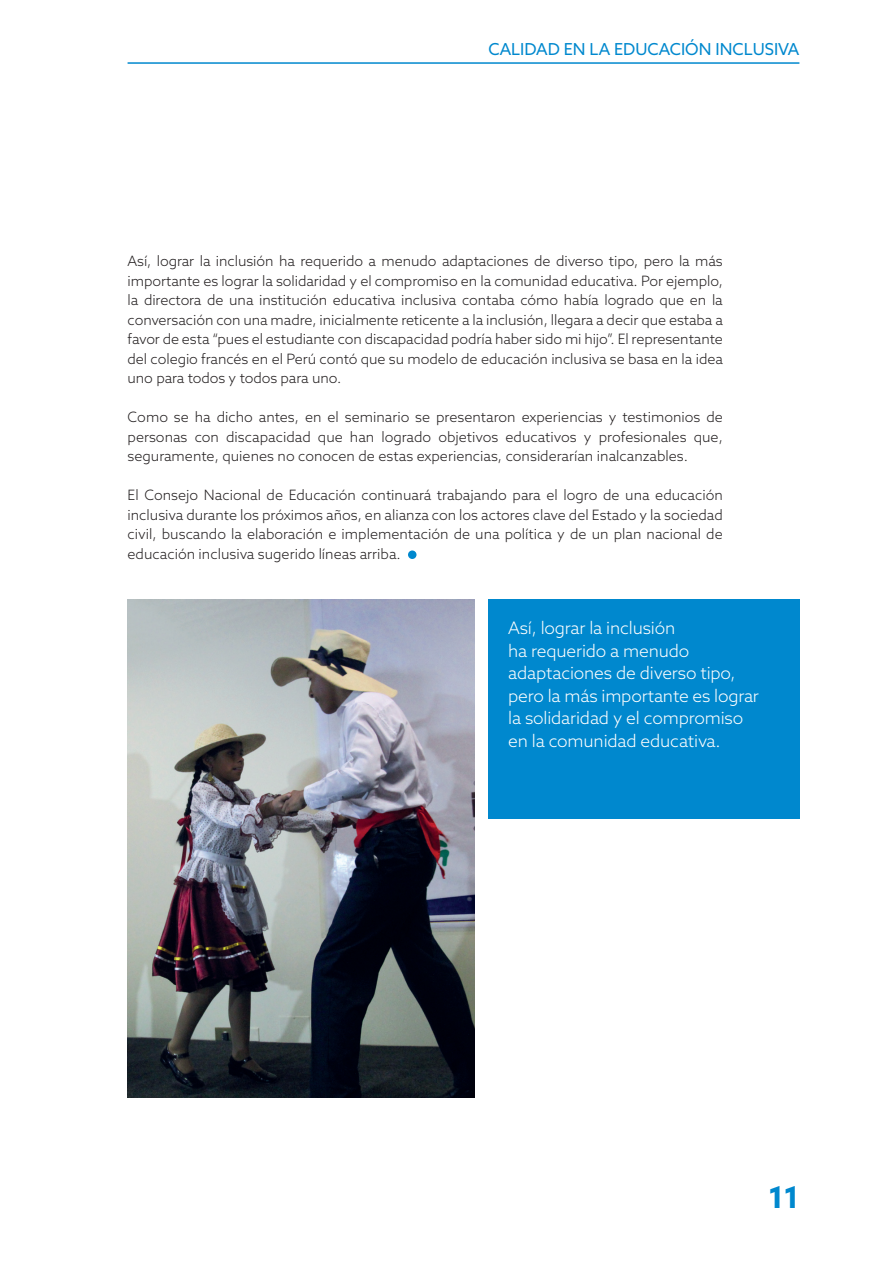
<style>
.page{position:relative;width:893px;height:1263px;background:#fff}
.page>*{position:absolute;margin:0;border:0;box-sizing:border-box;transform-origin:0 0}
.t1{font:700 30px "Azo Sans";color:#0088ce}
.t2{font:300 17.25px/22.5px "Azo Sans";letter-spacing:-.01em;color:#fff}
.t3{font:16.5px "Azo Sans";color:#0088ce}
.t4{font:300 14.25px/19.5px "Azo Sans";color:#231f20;text-align:justify}
</style>
<div class="page">
<hr style="left:128px;top:62px;width:671px;height:2px;background:#0088ce">
<div style="left:488px;top:600px;width:311px;height:219px;background:#0088ce"></div>
<img style="left:128px;top:600px;width:346px;height:497px">
<div style="left:408px;top:550px;width:8px;height:9px;background:#0088ce;border-radius:50%"></div>
<p class="t3" style="left:488px;top:39px;width:312px">CALIDAD EN LA EDUCACIÓN INCLUSIVA</p>
<p class="t4" style="left:128px;top:251px;width:597px">Así, lograr la inclusión ha requerido a menudo adaptaciones de diverso tipo, pero la más importante es lograr la solidaridad y el compromiso en la comunidad educativa. Por ejemplo, la directora de una institución educativa inclusiva contaba cómo había logrado que en la conversación con una madre, inicialmente reticente a la inclusión, llegara a decir que estaba a favor de esta “pues el estudiante con discapacidad podría haber sido mi hijo”. El representante del colegio francés en el Perú contó que su modelo de educación inclusiva se basa en la idea uno para todos y todos para uno.</p>
<p class="t4" style="left:128px;top:407px;width:597px">Como se ha dicho antes, en el seminario se presentaron experiencias y testimonios de personas con discapacidad que han logrado objetivos educativos y profesionales que, seguramente, quienes no conocen de estas experiencias, considerarían inalcanzables.</p>
<p class="t4" style="left:128px;top:485px;width:597px">El Consejo Nacional de Educación continuará trabajando para el logro de una educación inclusiva durante los próximos años, en alianza con los actores clave del Estado y la sociedad civil, buscando la elaboración e implementación de una política y de un plan nacional de educación inclusiva sugerido líneas arriba.</p>
<p class="t2" style="left:508px;top:617px;width:252px">Así, lograr la inclusión<br>ha requerido a menudo adaptaciones de diverso tipo, pero la más importante es lograr la solidaridad y el compromiso en la comunidad educativa.</p>
<h1 class="t1" style="left:768px;top:1177px;width:33px">11</h1>
</div>
